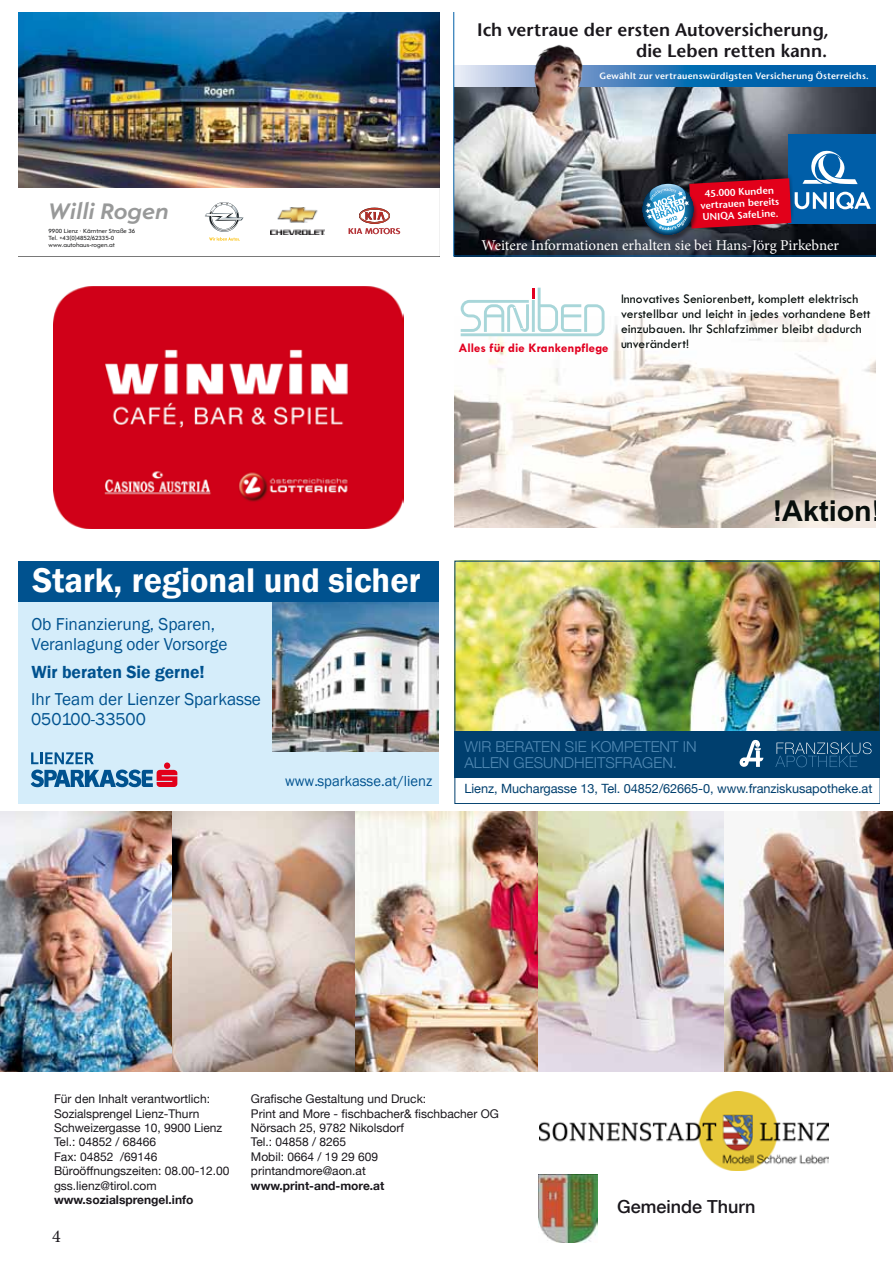
<style>
.page{position:relative;width:893px;height:1263px;background:#fff}
.page>*{position:absolute;margin:0;border:0;box-sizing:border-box;transform-origin:0 0}
.t1{font:600 35.1px "Franklin Gothic";color:#fff}
.t2{font:700 28.8px "Arial";color:#070e0c}
.t3{font:italic 700 23.4px "Opel Sans";color:#989999}
.t4{font:600 18px/21px "Stone Sans";color:#1a171c;text-align:right}
.t5{font:600 18px "Franklin Gothic";color:#00528f}
.t6{font:500 18px "Helvetica Neue";color:#1a171c}
.t7{font:18px "Minion Pro";color:#1a171c}
.t8{font:17.7px/20.1px "Franklin Gothic";color:#00528f}
.t9{font:15px "Minion Pro";letter-spacing:-.005em;color:#fff}
.t10{font:300 15px/16.5px "Helvetica Neue";color:#528ab4}
.t11{font:15px "Franklin Gothic";color:#00528f}
.t12{font:13.65px/14.9px "Tw Cen";color:#070e0c}
.t13{font:700 13.05px "Tw Cen";color:#e20020}
.t14{font:12.75px "Helvetica Neue";letter-spacing:-.005em;color:#003f6e}
.t15{font:12px/14.4px "Helvetica Neue";color:#1a171c}
.t16{font:700 12px "Helvetica Neue";color:#1a171c}
.t17{font:600 9.75px/11.6px "Stone Sans";color:#fff;text-align:center}
.t18{font:600 9px "Stone Sans";letter-spacing:.025em;color:#fff}
.t19{font:6.15px/7.4px "Opel Sans";color:#141415}
</style>
<div class="page">
<img style="left:0;top:811px;width:893px;height:260px">
<img style="left:54px;top:287px;width:349px;height:242px">
<img style="left:18px;top:13px;width:421px;height:228px">
<img style="left:455px;top:317px;width:420px;height:210px">
<svg style="left:461px;top:288px;width:143px;height:48px"></svg>
<div style="left:18px;top:561px;width:421px;height:242px;background:#d5edfa"></div>
<img style="left:273px;top:602px;width:166px;height:149px">
<div style="left:18px;top:561px;width:421px;height:41px;background:#00528f"></div>
<svg style="left:31px;top:752px;width:146px;height:35px"></svg>
<img style="left:454px;top:86px;width:422px;height:170px">
<svg style="left:454px;top:65px;width:422px;height:21px"></svg>
<img style="left:497px;top:44px;width:367px;height:82px">
<hr style="left:453px;top:256px;width:423px;height:1px;background:#005ea8">
<hr style="left:453px;top:13px;width:1px;height:243px;background:#005ea8">
<div style="left:788px;top:134px;width:88px;height:90px;background:#005ea8"></div>
<div style="left:640px;top:184px;width:59px;height:59px;background:#1a171c;opacity:.6"></div>
<svg style="left:643px;top:150px;width:228px;height:85px"></svg>
<img style="left:540px;top:1092px;width:288px;height:78px">
<img style="left:539px;top:1174px;width:58px;height:68px">
<img style="left:457px;top:563px;width:421px;height:168px">
<div style="left:455px;top:731px;width:425px;height:47px;background:#003f6e"></div>
<svg style="left:775px;top:742px;width:96px;height:25px"></svg>
<svg style="left:740px;top:740px;width:23px;height:27px"></svg>
<div style="left:455px;top:561px;width:425px;height:242px;border:1px solid #003f6e"></div>
<h3 class="t3" style="left:49px;top:197px;width:122px">Willi Rogen</h3>
<p class="t19" style="left:49px;top:227px;width:88px">9900 Lienz · Kärntner Straße 36<br>Tel. +43(0)4852/62335-0 www.autohaus-rogen.at</p>
<h3 class="t4" style="left:477px;top:19px;width:354px">Ich vertraue der ersten Autoversicherung, die Leben retten kann.</h3>
<p class="t18" style="left:599px;top:71px;width:271px">Gewählt zur vertrauenswürdigsten Versicherung Österreichs.</p>
<p class="t17" style="left:700px;top:188px;width:80px;rotate:-3deg">45.000 Kunden vertrauen bereits<br>UNIQA SafeLine.</p>
<p class="t9" style="left:482px;top:235px;width:359px">Weitere Informationen erhalten sie bei Hans-Jörg Pirkebner</p>
<p class="t13" style="left:458px;top:339px;width:152px">Alles für die Krankenpflege</p>
<p class="t12" style="left:621px;top:292px;width:251px">Innovatives Seniorenbett, komplett elektrisch verstellbar und leicht in jedes vorhandene Bett einzubauen. Ihr Schlafzimmer bleibt dadurch unverändert!</p>
<h1 class="t1" style="left:32px;top:559px;width:390px">Stark, regional und sicher</h1>
<h3 class="t8" style="left:31px;top:614px;width:198px">Ob Finanzierung, Sparen,<br>Veranlagung oder Vorsorge</h3>
<h3 class="t5" style="left:32px;top:661px;width:175px">Wir beraten Sie gerne!</h3>
<h3 class="t8" style="left:31px;top:689px;width:231px">Ihr Team der Lienzer Sparkasse<br>050100-33500</h3>
<p class="t11" style="left:285px;top:771px;width:149px">www.sparkasse.at/lienz</p>
<h2 class="t2" style="left:773px;top:493px;width:110px">!Aktion!</h2>
<p class="t10" style="left:464px;top:737px;width:234px">WIR BERATEN SIE KOMPETENT IN<br>ALLEN GESUNDHEITSFRAGEN.</p>
<p class="t14" style="left:464px;top:778px;width:409px">Lienz, Muchargasse 13, Tel. 04852/62665-0, www.franziskusapotheke.at</p>
<p class="t15" style="left:54px;top:1091px;width:177px">Für den Inhalt verantwortlich:<br>Sozialsprengel Lienz-Thurn<br>Schweizergasse 10, 9900 Lienz<br>Tel.: 04852 / 68466<br>Fax: 04852 /69146<br>Büroöffnungszeiten: 08.00-12.00 gss.lienz@tirol.com</p>
<p class="t16" style="left:54px;top:1189px;width:141px">www.sozialsprengel.info</p>
<h3 class="t7" style="left:52px;top:1224px;width:10px">4</h3>
<p class="t15" style="left:251px;top:1091px;width:250px">Grafische Gestaltung und Druck:<br>Print and More - fischbacher&amp; fischbacher OG<br>Nörsach 25, 9782 Nikolsdorf<br>Tel.: 04858 / 8265<br>Mobil: 0664 / 19 29 609<br>printandmore@aon.at</p>
<p class="t16" style="left:251px;top:1174px;width:135px">www.print-and-more.at</p>
<h3 class="t6" style="left:617px;top:1192px;width:140px">Gemeinde Thurn</h3>
</div>
